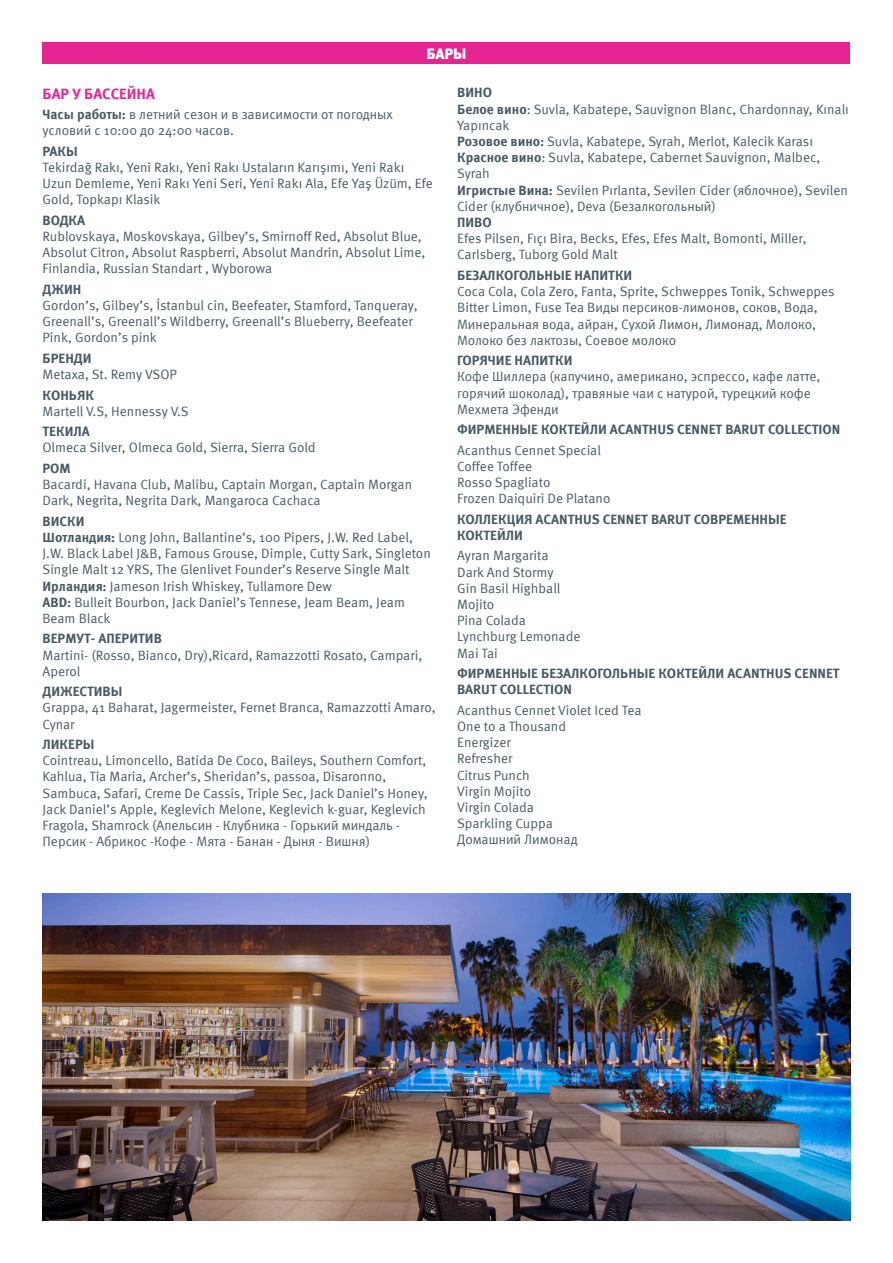
<style>
.page{position:relative;width:893px;height:1263px;background:#fff}
.page>*{position:absolute;margin:0;border:0;box-sizing:border-box;transform-origin:0 0}
.Başlık{font:700 15px "Meta Pro";color:#e62592}
.Başlık-2{font:900 15px "Meta Pro";color:#fff}
.Metin{font:13.5px/16.2px "Meta Pro";color:#465a64}
.Metin-2{font:700 13.5px/16.2px "Meta Pro";color:#465a64}
.s1{font-weight:700}
</style>
<div class="page">
<div style="left:43px;top:43px;width:807px;height:21px;background:#e62592"></div>
<img style="left:43px;top:893px;width:807px;height:327px">
<p class="Başlık-2" style="left:426px;top:44px;width:42px">БАРЫ</p>
<p class="Başlık" style="left:43px;top:84px;width:114px">БАР У БАССЕЙНА</p>
<p class="Metin" style="left:43px;top:106px;width:352px"><span class="s1">Часы работы:</span> в летний сезон и в зависимости от погодных условий с 10:00 до 24:00 часов.</p>
<p class="Metin-2" style="left:43px;top:143px;width:37px">РАКЫ</p>
<p class="Metin" style="left:43px;top:159px;width:392px">Tekirdağ Rakı, Yeni Rakı, Yeni Rakı Ustaların Karışımı, Yeni Rakı<br>Uzun Demleme, Yeni Rakı Yeni Seri, Yeni Rakı Ala, Efe Yaş Üzüm, Efe<br>Gold, Topkapı Klasik</p>
<p class="Metin-2" style="left:43px;top:212px;width:44px">ВОДКА</p>
<p class="Metin" style="left:43px;top:228px;width:384px">Rublovskaya, Moskovskaya, Gilbey’s, Smirnoff Red, Absolut Blue,<br>Absolut Citron, Absolut Raspberri, Absolut Mandrin, Absolut Lime,<br>Finlandia, Russian Standart , Wyborowa</p>
<p class="Metin-2" style="left:43px;top:281px;width:40px">ДЖИН</p>
<p class="Metin" style="left:43px;top:297px;width:377px">Gordon’s, Gilbey’s, İstanbul cin, Beefeater, Stamford, Tanqueray,<br>Greenall’s, Greenall’s Wildberry, Greenall’s Blueberry, Beefeater<br>Pink, Gordon’s pink</p>
<p class="Metin-2" style="left:43px;top:350px;width:51px">БРЕНДИ</p>
<p class="Metin" style="left:43px;top:366px;width:136px">Metaxa, St. Remy VSOP</p>
<p class="Metin-2" style="left:43px;top:387px;width:53px">КОНЬЯК</p>
<p class="Metin" style="left:43px;top:403px;width:148px">Martell V.S, Hennessy V.S</p>
<p class="Metin-2" style="left:43px;top:423px;width:49px">ТЕКИЛА</p>
<p class="Metin" style="left:43px;top:440px;width:275px">Olmeca Silver, Olmeca Gold, Sierra, Sierra Gold</p>
<p class="Metin-2" style="left:43px;top:460px;width:30px">РОМ</p>
<p class="Metin" style="left:43px;top:476px;width:371px">Bacardi, Havana Club, Malibu, Captain Morgan, Captain Morgan<br>Dark, Negrita, Negrita Dark, Mangaroca Cachaca</p>
<p class="Metin-2" style="left:43px;top:513px;width:44px">ВИСКИ</p>
<p class="Metin" style="left:43px;top:529px;width:390px"><span class="s1">Шотландия:</span> Long John, Ballantine’s, 100 Pipers, J.W. Red Label,<br>J.W. Black Label J&amp;B, Famous Grouse, Dimple, Cutty Sark, Singleton<br>Single Malt 12 YRS, The Glenlivet Founder’s Reserve Single Malt</p>
<p class="Metin" style="left:43px;top:578px;width:291px"><span class="s1">Ирландия:</span> Jameson Irish Whiskey, Tullamore Dew</p>
<p class="Metin" style="left:43px;top:594px;width:364px"><span class="s1">ABD:</span> Bulleit Bourbon, Jack Daniel’s Tennese, Jeam Beam, Jeam<br>Beam Black</p>
<p class="Metin-2" style="left:43px;top:631px;width:121px">ВЕРМУТ- АПЕРИТИВ</p>
<p class="Metin" style="left:43px;top:647px;width:381px">Martini- (Rosso, Bianco, Dry),Ricard, Ramazzotti Rosato, Campari,<br>Aperol</p>
<p class="Metin-2" style="left:43px;top:683px;width:81px">ДИЖЕСТИВЫ</p>
<p class="Metin" style="left:43px;top:700px;width:395px">Grappa, 41 Baharat, Jagermeister, Fernet Branca, Ramazzotti Amaro,<br>Cynar</p>
<p class="Metin-2" style="left:43px;top:736px;width:54px">ЛИКЕРЫ</p>
<p class="Metin" style="left:43px;top:753px;width:387px">Cointreau, Limoncello, Batida De Coco, Baileys, Southern Comfort, Kahlua, Tia Maria, Archer’s, Sheridan’s, passoa, Disaronno, Sambuca, Safari, Creme De Cassis, Triple Sec, Jack Daniel’s Honey, Jack Daniel’s Apple, Keglevich Melone, Keglevich k-guar, Keglevich Fragola, Shamrock (Апельсин - Клубника - Горький миндаль - Персик - Абрикос -Кофе - Мята - Банан - Дыня - Вишня)</p>
<p class="Metin-2" style="left:457px;top:85px;width:36px">ВИНО</p>
<p class="Metin" style="left:457px;top:101px;width:393px"><span class="s1">Белое вино</span>: Suvla, Kabatepe, Sauvignon Blanc, Chardonnay, Kınalı<br>Yapıncak</p>
<p class="Metin" style="left:457px;top:133px;width:357px"><span class="s1">Розовое вино:</span> Suvla, Kabatepe, Syrah, Merlot, Kalecik Karası</p>
<p class="Metin" style="left:457px;top:150px;width:365px"><span class="s1">Красное вино</span>: Suvla, Kabatepe, Cabernet Sauvignon, Malbec,<br>Syrah</p>
<p class="Metin" style="left:457px;top:182px;width:392px"><span class="s1">Игристые Вина:</span> Sevilen Pırlanta, Sevilen Cider (яблочное), Sevilen<br>Cider (клубничное), Deva (Безалкогольный)</p>
<p class="Metin-2" style="left:457px;top:214px;width:36px">ПИВО</p>
<p class="Metin" style="left:457px;top:231px;width:351px">Efes Pilsen, Fıçı Bira, Becks, Efes, Efes Malt, Bomonti, Miller,<br>Carlsberg, Tuborg Gold Malt</p>
<p class="Metin-2" style="left:457px;top:267px;width:177px">БЕЗАЛКОГОЛЬНЫЕ НАПИТКИ</p>
<p class="Metin" style="left:457px;top:283px;width:379px">Coca Cola, Cola Zero, Fanta, Sprite, Schweppes Tonik, Schweppes Bitter Limon, Fuse Tea Виды персиков-лимонов, соков, Вода, Минеральная вода, айран, Сухой Лимон, Лимонад, Молоко, Молоко без лактозы, Соевое молоко</p>
<p class="Metin-2" style="left:457px;top:352px;width:117px">ГОРЯЧИЕ НАПИТКИ</p>
<p class="Metin" style="left:457px;top:369px;width:365px">Кофе Шиллера (капучино, американо, эспрессо, кафе латте, горячий шоколад), травяные чаи с натурой, турецкий кофе<br>Мехмета Эфенди</p>
<p class="Metin-2" style="left:457px;top:422px;width:385px">ФИРМЕННЫЕ КОКТЕЙЛИ ACANTHUS CENNET BARUT COLLECTION</p>
<p class="Metin" style="left:457px;top:442px;width:145px">Acanthus Cennet Special</p>
<p class="Metin" style="left:457px;top:458px;width:76px">Coffee Toffee</p>
<p class="Metin" style="left:457px;top:474px;width:95px">Rosso Spagliato</p>
<p class="Metin" style="left:457px;top:491px;width:155px">Frozen Daiquiri De Platano</p>
<p class="Metin-2" style="left:457px;top:511px;width:331px">КОЛЛЕКЦИЯ ACANTHUS CENNET BARUT СОВРЕМЕННЫЕ<br>КОКТЕЙЛИ</p>
<p class="Metin" style="left:457px;top:548px;width:93px">Ayran Margarita</p>
<p class="Metin" style="left:457px;top:564px;width:98px">Dark And Stormy</p>
<p class="Metin" style="left:457px;top:580px;width:105px">Gin Basil Highball</p>
<p class="Metin" style="left:457px;top:596px;width:39px">Mojito</p>
<p class="Metin" style="left:457px;top:613px;width:70px">Pina Colada</p>
<p class="Metin" style="left:457px;top:629px;width:125px">Lynchburg Lemonade</p>
<p class="Metin" style="left:457px;top:645px;width:42px">Mai Tai</p>
<p class="Metin-2" style="left:457px;top:665px;width:384px">ФИРМЕННЫЕ БЕЗАЛКОГОЛЬНЫЕ КОКТЕЙЛИ ACANTHUS CENNET<br>BARUT COLLECTION</p>
<p class="Metin" style="left:457px;top:702px;width:186px">Acanthus Cennet Violet Iced Tea</p>
<p class="Metin" style="left:457px;top:718px;width:111px">One to a Thousand</p>
<p class="Metin" style="left:457px;top:734px;width:55px">Energizer</p>
<p class="Metin" style="left:457px;top:751px;width:57px">Refresher</p>
<p class="Metin" style="left:457px;top:767px;width:74px">Citrus Punch</p>
<p class="Metin" style="left:457px;top:783px;width:76px">Virgin Mojito</p>
<p class="Metin" style="left:457px;top:799px;width:78px">Virgin Colada</p>
<p class="Metin" style="left:457px;top:815px;width:97px">Sparkling Cuppa</p>
<p class="Metin" style="left:457px;top:832px;width:122px">Домашний Лимонад</p>
</div>
